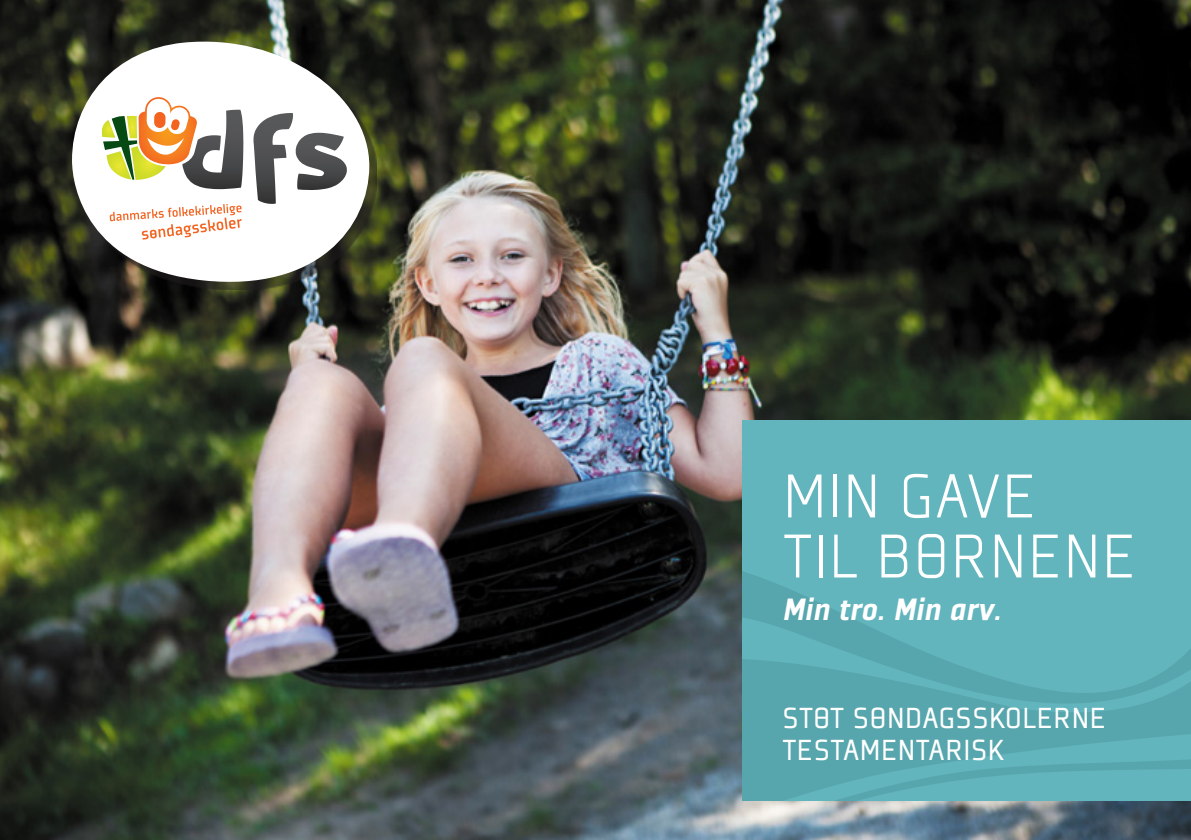
<style>
.page{position:relative;width:1191px;height:840px;background:#fff}
.page>*{position:absolute;margin:0;border:0;box-sizing:border-box;transform-origin:0 0}
.t1{font:300 68px "Plexes Pro";letter-spacing:.015em;color:#fff}
.t2{font:italic 900 34px "Plexes Pro";color:#fff}
.t3{font:32px "Plexes Pro";letter-spacing:.015em;color:#fff}
</style>
<div class="page">
<img style="left:0;top:0;width:1191px;height:839px">
<div style="left:79px;top:49px;width:298px;height:240px;background:#231f20;opacity:.56"></div>
<svg style="left:72px;top:33px;width:298px;height:259px"></svg>
<svg style="left:253px;top:113px;width:94px;height:91px"></svg>
<svg style="left:110px;top:204px;width:132px;height:35px"></svg>
<svg style="left:101px;top:97px;width:142px;height:92px"></svg>
<div style="left:743px;top:420px;width:448px;height:379px;background:#62b5bd"></div>
<svg style="left:743px;top:572px;width:448px;height:97px"></svg>
<svg style="left:743px;top:669px;width:448px;height:130px;fill:#58a6ad"></svg>
<p class="t1" style="left:782px;top:451px;width:255px">MIN GAVE</p>
<p class="t1" style="left:782px;top:511px;width:355px">TIL BØRNENE</p>
<p class="t2" style="left:782px;top:587px;width:220px">Min tro. Min arv.</p>
<p class="t3" style="left:782px;top:698px;width:325px">STØT SØNDAGSSKOLERNE</p>
<p class="t3" style="left:782px;top:730px;width:224px">TESTAMENTARISK</p>
</div>
